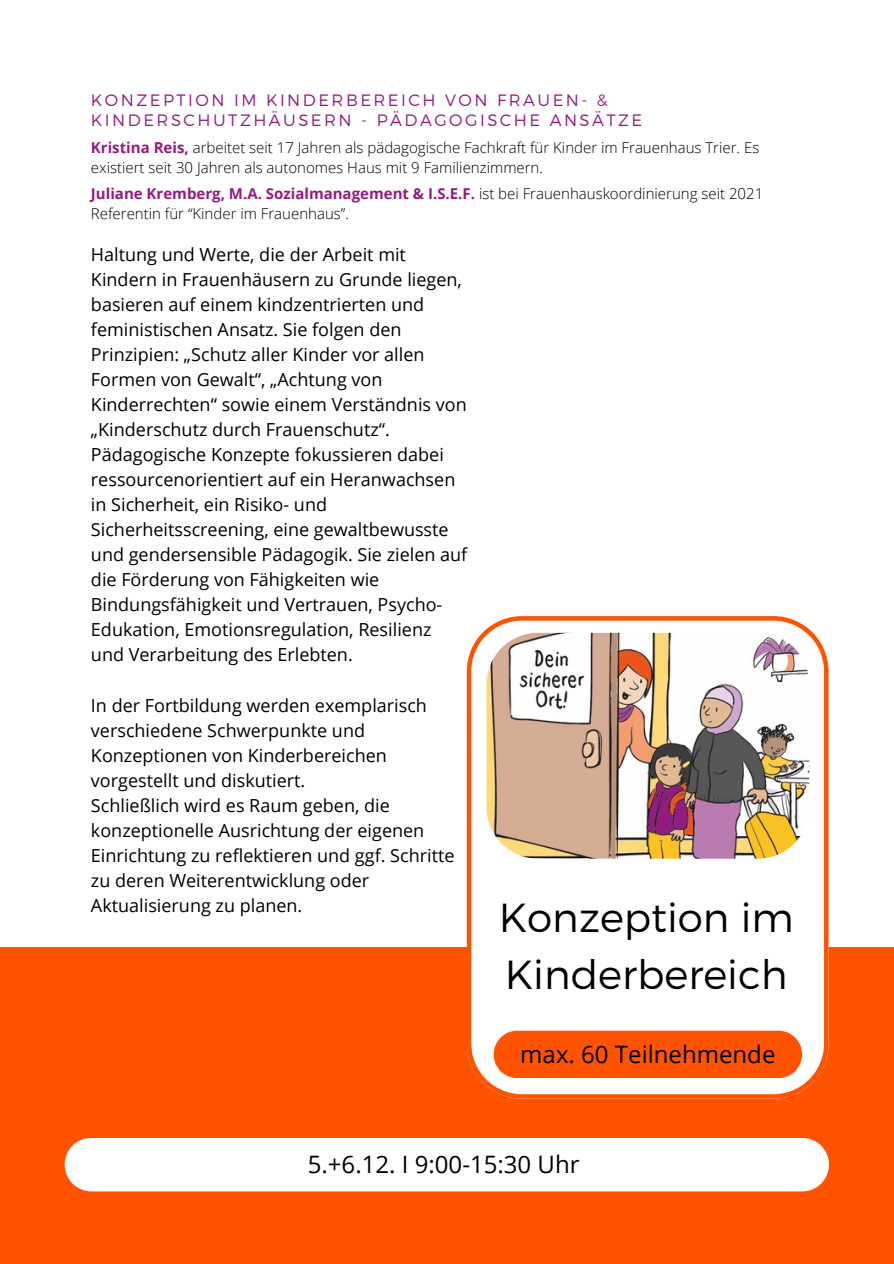
<style>
.page{position:relative;width:894px;height:1264px;background:#fff}
.page>*{position:absolute;margin:0;border:0;box-sizing:border-box;transform-origin:0 0}
.t1{font:300 40.5px/56.2px "Montserrat";color:#000}
.t2{font:24px "Open Sans";color:#000}
.t3{font:18px/25px "Open Sans";color:#000}
.t4{font:300 16.5px/20.2px "Montserrat";letter-spacing:.15em;color:#951b80}
.t5{font:300 15px/20.2px "Open Sans";color:#000}
.s1{font-weight:700;color:#951b80}
</style>
<div class="page">
<div style="left:0;top:946px;width:893px;height:317px;background:#ff5300"></div>
<div style="left:65px;top:1138px;width:763px;height:53px;background:#fff"></div>
<svg style="left:466px;top:616px;width:362px;height:482px"></svg>
<img style="left:486px;top:632px;width:323px;height:226px;border-radius:52px">
<svg style="left:493px;top:1030px;width:308px;height:48px"></svg>
<h2 class="t4" style="left:91px;top:89px;width:552px">KONZEPTION IM KINDERBEREICH VON FRAUEN- &amp;<br>KINDERSCHUTZHÄUSERN - PÄDAGOGISCHE ANSÄTZE</h2>
<h1 class="t5" style="left:91px;top:137px;width:669px"><span class="s1">Kristina Reis,</span> arbeitet seit 17 Jahren als pädagogische Fachkraft für Kinder im Frauenhaus Trier. Es existiert seit 30 Jahren als autonomes Haus mit 9 Familienzimmern.</h1>
<h2 class="t5" style="left:91px;top:183px;width:673px"><span class="s1">Juliane Kremberg, M.A. Sozialmanagement &amp; I.S.E.F.</span> ist bei Frauenhauskoordinierung seit 2021<br>Referentin für “Kinder im Frauenhaus”.</h2>
<h4 class="t3" style="left:91px;top:242px;width:378px">Haltung und Werte, die der Arbeit mit Kindern in Frauenhäusern zu Grunde liegen, basieren auf einem kindzentrierten und feministischen Ansatz. Sie folgen den Prinzipien: „Schutz aller Kinder vor allen Formen von Gewalt“, „Achtung von Kinderrechten“ sowie einem Verständnis von „Kinderschutz durch Frauenschutz“.<br>Pädagogische Konzepte fokussieren dabei ressourcenorientiert auf ein Heranwachsen in Sicherheit, ein Risiko- und Sicherheitsscreening, eine gewaltbewusste und gendersensible Pädagogik. Sie zielen auf die Förderung von Fähigkeiten wie Bindungsfähigkeit und Vertrauen, Psycho-Edukation, Emotionsregulation, Resilienz und Verarbeitung des Erlebten.</h4>
<p class="t3" style="left:91px;top:692px;width:365px">In der Fortbildung werden exemplarisch verschiedene Schwerpunkte und Konzeptionen von Kinderbereichen vorgestellt und diskutiert.<br>Schließlich wird es Raum geben, die konzeptionelle Ausrichtung der eigenen Einrichtung zu reflektieren und ggf. Schritte zu deren Weiterentwicklung oder Aktualisierung zu planen.</p>
<h4 class="t1" style="left:498px;top:887px;width:296px">Konzeption im<br>Kinderbereich</h4>
<p class="t2" style="left:520px;top:1037px;width:256px">max. 60 Teilnehmende</p>
<h3 class="t2" style="left:307px;top:1146px;width:273px">5.+6.12. I 9:00-15:30 Uhr</h3>
</div>
